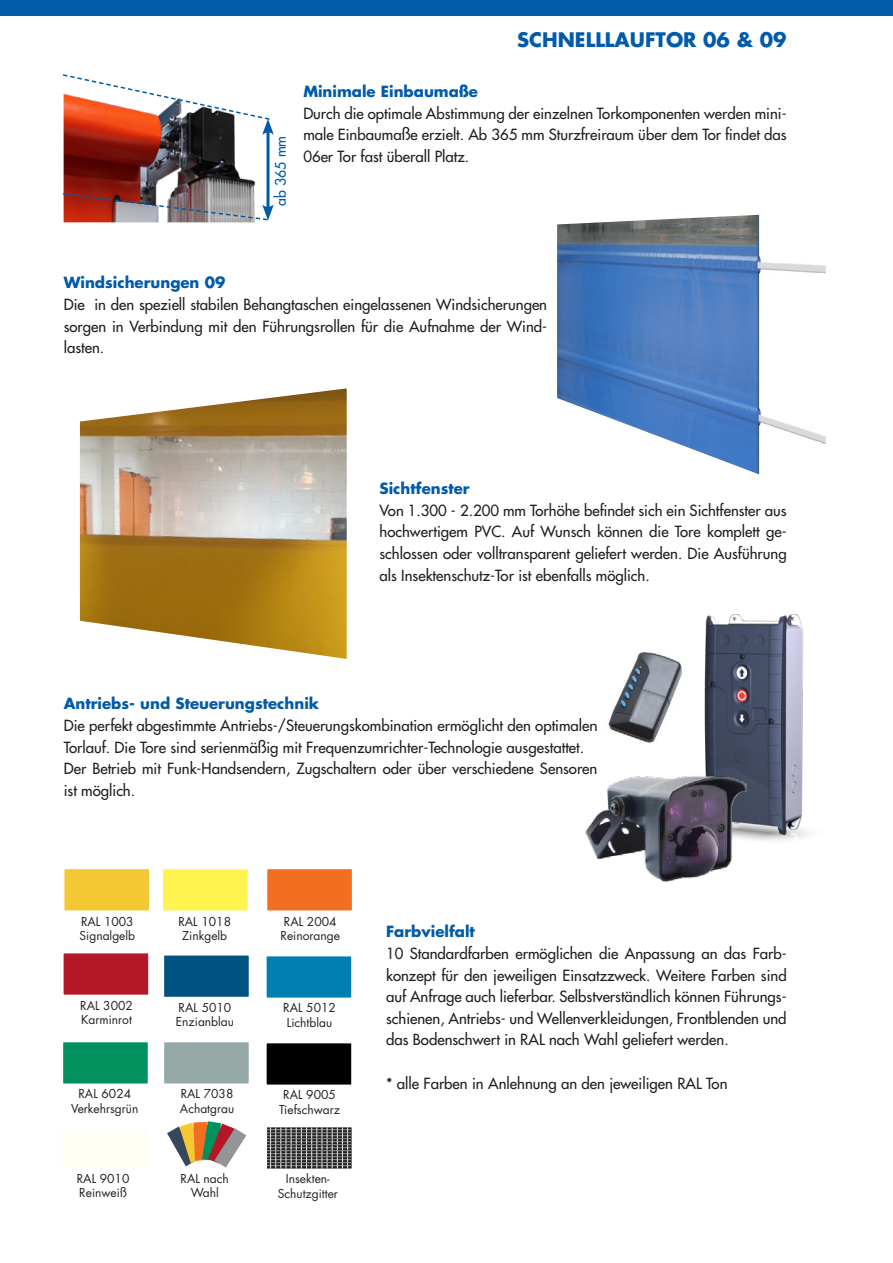
<style>
.page{position:relative;width:893px;height:1263px;background:#fff}
.page>*{position:absolute;margin:0;border:0;box-sizing:border-box;transform-origin:0 0}
.t1{font:700 19.5px "Futura";color:#015aaa}
.Fliesstext{font:15px/21.6px "Futura";color:#231f20;text-align:justify}
.Punkt_Bild{font:700 15px "Futura";color:#015aaa}
.Fliesstext-2{font:14.1px "Futura";color:#015aaa}
.t2{font:12px/14.4px "Futura";color:#231f20;text-align:center}
</style>
<div class="page">
<svg style="left:557px;top:214px;width:269px;height:261px"></svg>
<svg style="left:79px;top:388px;width:268px;height:271px"></svg>
<img style="left:704px;top:614px;width:104px;height:227px">
<img style="left:65px;top:135px;width:205px;height:57px">
<div style="left:61px;top:51px;width:225px;height:174px;border:3px solid #fff"></div>
<hr style="left:266px;top:129px;width:3px;height:81px;background:#015aaa">
<img style="left:61px;top:192px;width:213px;height:29px">
<svg style="left:61px;top:73px;width:213px;height:62px"></svg>
<div style="left:61px;top:866px;width:91px;height:47px;background:#f3c832;border:3px solid #fff"></div>
<div style="left:264px;top:953px;width:90px;height:48px;background:#0080b0;border:3px solid #fff"></div>
<div style="left:160px;top:866px;width:91px;height:47px;background:#fff34f;border:3px solid #fff"></div>
<div style="left:60px;top:1039px;width:91px;height:47px;background:#00915f;border:3px solid #fff"></div>
<div style="left:264px;top:866px;width:91px;height:47px;background:#f36e21;border:3px solid #fff"></div>
<div style="left:161px;top:1039px;width:91px;height:47px;background:#95aaa7;border:3px solid #fff"></div>
<div style="left:61px;top:950px;width:90px;height:48px;background:#b41725;border:3px solid #fff"></div>
<div style="left:264px;top:1040px;width:90px;height:47px;background:#000;border:3px solid #fff"></div>
<div style="left:161px;top:952px;width:91px;height:48px;background:#005381;border:3px solid #fff"></div>
<div style="left:59px;top:1124px;width:91px;height:47px;background:#fffef4;border:3px solid #fff"></div>
<svg style="left:167px;top:1121px;width:79px;height:46px"></svg>
<svg style="left:268px;top:1128px;width:83px;height:39px"></svg>
<div style="left:264px;top:1124px;width:91px;height:47px;border:3px solid #fff"></div>
<hr style="left:267px;top:1129px;width:85px;height:1px;background:#939598">
<hr style="left:267px;top:1135px;width:85px;height:1px;background:#939598">
<hr style="left:267px;top:1141px;width:85px;height:1px;background:#939598">
<hr style="left:267px;top:1147px;width:85px;height:1px;background:#939598">
<hr style="left:267px;top:1153px;width:85px;height:1px;background:#939598">
<hr style="left:267px;top:1159px;width:85px;height:1px;background:#939598">
<hr style="left:267px;top:1165px;width:85px;height:1px;background:#939598">
<hr style="left:270px;top:1127px;width:1px;height:42px;background:#e6e7e9">
<hr style="left:275px;top:1127px;width:1px;height:42px;background:#e6e7e9">
<hr style="left:280px;top:1127px;width:1px;height:42px;background:#e6e7e9">
<hr style="left:286px;top:1127px;width:1px;height:42px;background:#e6e7e9">
<hr style="left:291px;top:1127px;width:1px;height:42px;background:#e6e7e9">
<hr style="left:296px;top:1127px;width:1px;height:42px;background:#e6e7e9">
<hr style="left:301px;top:1127px;width:1px;height:42px;background:#e6e7e9">
<hr style="left:306px;top:1127px;width:1px;height:42px;background:#e6e7e9">
<hr style="left:311px;top:1127px;width:1px;height:42px;background:#e6e7e9">
<hr style="left:316px;top:1127px;width:1px;height:42px;background:#e6e7e9">
<hr style="left:322px;top:1127px;width:1px;height:42px;background:#e6e7e9">
<hr style="left:327px;top:1127px;width:1px;height:42px;background:#e6e7e9">
<hr style="left:332px;top:1127px;width:1px;height:42px;background:#e6e7e9">
<hr style="left:337px;top:1127px;width:1px;height:42px;background:#e6e7e9">
<hr style="left:342px;top:1127px;width:1px;height:42px;background:#e6e7e9">
<hr style="left:347px;top:1127px;width:1px;height:42px;background:#e6e7e9">
<hr style="left:267px;top:1132px;width:85px;height:1px;background:#939598">
<hr style="left:267px;top:1138px;width:85px;height:1px;background:#939598">
<hr style="left:267px;top:1144px;width:85px;height:1px;background:#939598">
<hr style="left:267px;top:1150px;width:85px;height:1px;background:#939598">
<hr style="left:267px;top:1156px;width:85px;height:1px;background:#939598">
<hr style="left:267px;top:1162px;width:85px;height:1px;background:#939598">
<img style="left:585px;top:774px;width:161px;height:108px">
<div style="left:0;top:0;width:893px;height:16px;background:#015aaa"></div>
<img style="left:608px;top:651px;width:74px;height:92px">
<p class="Fliesstext-2" style="left:272px;top:206px;width:71px;rotate:-90deg">ab 365 mm</p>
<p class="t1" style="left:517px;top:26px;width:271px">SCHNELLLAUFTOR 06 &amp; 09</p>
<p class="Punkt_Bild" style="left:303px;top:81px;width:176px">Minimale Einbaumaße</p>
<p class="Fliesstext" style="left:303px;top:102px;width:485px">Durch die optimale Abstimmung der einzelnen Torkomponenten werden mini&shy;male Einbaumaße erzielt. Ab 365 mm Sturzfreiraum über dem Tor findet das 06er Tor fast überall Platz.</p>
<p class="Punkt_Bild" style="left:64px;top:273px;width:163px">Windsicherungen 09</p>
<p class="Fliesstext" style="left:64px;top:294px;width:485px">Die in den speziell stabilen Behangtaschen eingelassenen Windsicherungen sorgen in Verbindung mit den Führungsrollen für die Aufnahme der Wind&shy;lasten.</p>
<p class="Punkt_Bild" style="left:379px;top:479px;width:92px">Sichtfenster</p>
<p class="Fliesstext" style="left:379px;top:499px;width:409px">Von 1.300 - 2.200 mm Torhöhe befindet sich ein Sichtfenster aus hochwertigem PVC. Auf Wunsch können die Tore komplett ge&shy;schlossen oder volltransparent geliefert werden. Die Ausführung als Insektenschutz-Tor ist ebenfalls möglich.</p>
<p class="Punkt_Bild" style="left:64px;top:694px;width:257px">Antriebs- und Steuerungstechnik</p>
<p class="Fliesstext" style="left:64px;top:715px;width:535px">Die perfekt abgestimmte Antriebs-/Steuerungskombination ermöglicht den optimalen<br>Torlauf. Die Tore sind serienmäßig mit Frequenzumrichter-Technologie ausgestattet.</p>
<p class="Fliesstext" style="left:64px;top:758px;width:535px">Der Betrieb mit Funk-Handsendern, Zugschaltern oder über verschiedene Sensoren ist möglich.</p>
<p class="t2" style="left:81px;top:914px;width:54px">RAL 1003</p>
<p class="t2" style="left:80px;top:929px;width:57px">Signalgelb</p>
<p class="t2" style="left:178px;top:914px;width:54px">RAL 1018</p>
<p class="t2" style="left:182px;top:929px;width:46px">Zinkgelb</p>
<p class="t2" style="left:284px;top:914px;width:54px">RAL 2004</p>
<p class="t2" style="left:280px;top:929px;width:61px">Reinorange</p>
<p class="t2" style="left:80px;top:998px;width:54px">RAL 3002</p>
<p class="t2" style="left:81px;top:1013px;width:52px">Karminrot</p>
<p class="t2" style="left:179px;top:1000px;width:54px">RAL 5010</p>
<p class="t2" style="left:176px;top:1015px;width:60px">Enzianblau</p>
<p class="t2" style="left:283px;top:1001px;width:54px">RAL 5012</p>
<p class="t2" style="left:287px;top:1015px;width:47px">Lichtblau</p>
<p class="t2" style="left:78px;top:1087px;width:54px">RAL 6024</p>
<p class="t2" style="left:71px;top:1101px;width:69px">Verkehrsgrün</p>
<p class="t2" style="left:181px;top:1087px;width:54px">RAL 7038</p>
<p class="t2" style="left:180px;top:1101px;width:56px">Achatgrau</p>
<p class="t2" style="left:283px;top:1088px;width:54px">RAL 9005</p>
<p class="t2" style="left:279px;top:1102px;width:63px">Tiefschwarz</p>
<p class="Punkt_Bild" style="left:386px;top:922px;width:90px">Farbvielfalt</p>
<p class="Fliesstext" style="left:386px;top:943px;width:402px">10 Standardfarben ermöglichen die Anpassung an das Farb&shy;konzept für den jeweiligen Einsatzzweck. Weitere Farben sind auf Anfrage auch lieferbar. Selbstverständlich können Führungs&shy;schienen, Antriebs- und Wellenverkleidungen, Frontblenden und das Bodenschwert in RAL nach Wahl geliefert werden.</p>
<p class="Fliesstext" style="left:386px;top:1072px;width:343px">* alle Farben in Anlehnung an den jeweiligen RAL Ton</p>
<p class="t2" style="left:77px;top:1171px;width:54px">RAL 9010</p>
<p class="t2" style="left:79px;top:1186px;width:49px">Reinweiß</p>
<p class="t2" style="left:181px;top:1171px;width:50px">RAL nach<br>Wahl</p>
<p class="t2" style="left:278px;top:1172px;width:62px">Insekten-<br>Schutzgitter</p>
</div>
